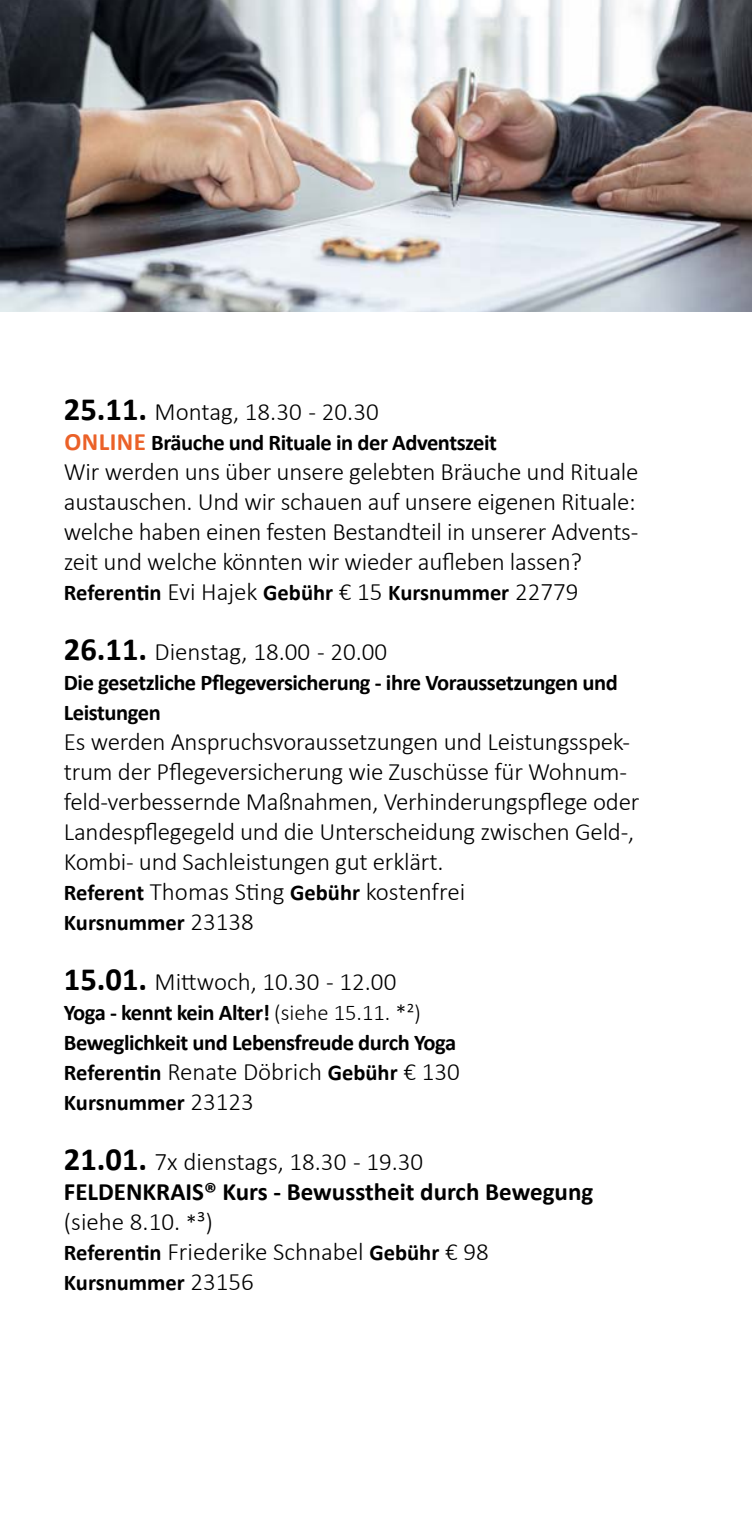
<style>
.page{position:relative;width:752px;height:1531px;background:#fff}
.page>*{position:absolute;margin:0;border:0;box-sizing:border-box;transform-origin:0 0}
.t1{font:300 25px/30px "Calibri";letter-spacing:-.01em;color:#000;text-align:justify}
.t2{font:700 25px "Calibri";color:#000}
.t3{font:700 22.5px/30px "Calibri";letter-spacing:-.02em;color:#000}
.t4{font:700 22.5px "Calibri";color:#000}
.s1{font-weight:700;font-size:32.5px}
.s2{font-size:25px;color:#eb6128}
.s3{font-weight:300;font-size:25px}
.s4{font-weight:700;font-size:22.5px}
.s5{font-weight:300}
.s6{font-size:22.5px}
</style>
<div class="page">
<img style="left:0;top:0;width:751px;height:312px">
<p class="t1" style="left:64px;top:396px;width:316px"><span class="s1">25.11.</span> Montag, 18.30 - 20.30</p>
<p class="t3" style="left:64px;top:427px;width:434px"><span class="s2">ONLINE</span> Bräuche und Rituale in der Adventszeit</p>
<p class="t1" style="left:64px;top:456px;width:576px">Wir werden uns über unsere gelebten Bräuche und Rituale austauschen. Und wir schauen auf unsere eigenen Rituale: welche haben einen festen Bestandteil in unserer Advents&shy;zeit und welche könnten wir wieder aufleben lassen?</p>
<p class="t4" style="left:64px;top:577px;width:516px">Referentin <span class="s3">Evi Hajek</span> Gebühr <span class="s3">€ 15</span> Kursnummer <span class="s3">22779</span></p>
<p class="t1" style="left:64px;top:636px;width:325px"><span class="s1">26.11.</span> Dienstag, 18.00 - 20.00</p>
<p class="t3" style="left:64px;top:667px;width:555px">Die gesetzliche Pflegeversicherung - ihre Voraussetzungen und<br>Leistungen</p>
<p class="t1" style="left:64px;top:726px;width:576px;text-align:left">Es werden Anspruchsvoraussetzungen und Leistungsspek&shy;trum der Pflegeversicherung wie Zuschüsse für Wohnum&shy;feld-verbessernde Maßnahmen, Verhinderungspflege oder Landespflegegeld und die Unterscheidung zwischen Geld-, Kombi- und Sachleistungen gut erklärt.</p>
<p class="t1" style="left:64px;top:876px;width:402px"><span class="s4">Referent</span> Thomas Sting <span class="s4">Gebühr</span> kostenfrei</p>
<p class="t4" style="left:64px;top:907px;width:191px">Kursnummer <span class="s3">23138</span></p>
<p class="t1" style="left:64px;top:966px;width:334px"><span class="s1">15.01.</span> Mittwoch, 10.30 - 12.00</p>
<p class="t3" style="left:64px;top:997px;width:358px">Yoga - kennt kein Alter! <span class="s5">(siehe 15.11. *²)</span></p>
<p class="t3" style="left:64px;top:1027px;width:393px">Beweglichkeit und Lebensfreude durch Yoga</p>
<p class="t1" style="left:64px;top:1056px;width:397px"><span class="s4">Referentin</span> Renate Döbrich <span class="s4">Gebühr</span> € 130</p>
<p class="t4" style="left:64px;top:1087px;width:191px">Kursnummer <span class="s3">23123</span></p>
<p class="t1" style="left:64px;top:1146px;width:361px"><span class="s1">21.01.</span> 7x dienstags, 18.30 - 19.30</p>
<p class="t2" style="left:64px;top:1174px;width:530px">FELDENKRAIS® Kurs - Bewusstheit durch Bewegung</p>
<p class="t1" style="left:64px;top:1206px;width:150px">(siehe 8.10. <span class="s6">*</span>³)</p>
<p class="t1" style="left:64px;top:1236px;width:426px"><span class="s4">Referentin</span> Friederike Schnabel <span class="s4">Gebühr</span> € 98</p>
<p class="t4" style="left:64px;top:1267px;width:191px">Kursnummer <span class="s3">23156</span></p>
</div>
